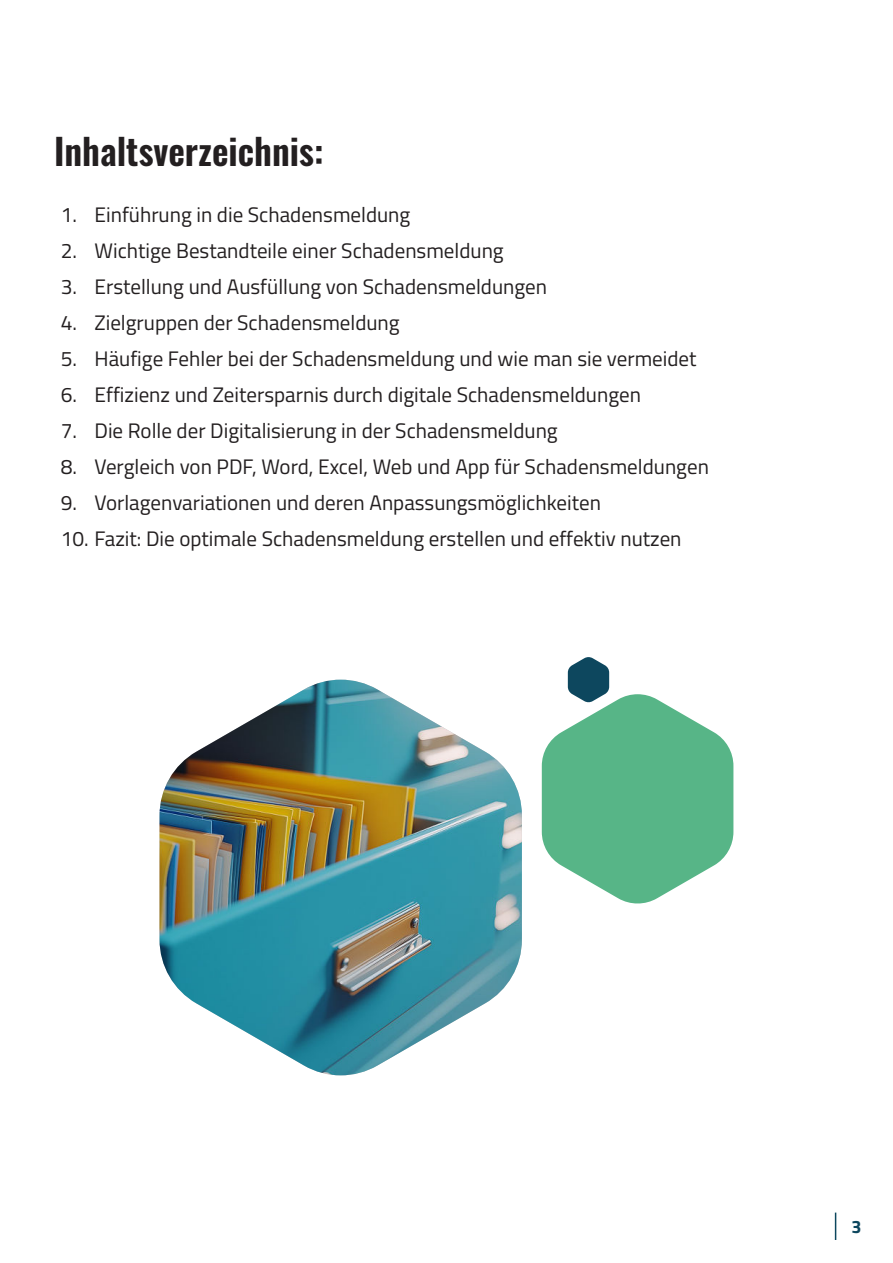
<style>
.page{position:relative;width:893px;height:1263px;background:#fff}
.page>*{position:absolute;margin:0;border:0;box-sizing:border-box;transform-origin:0 0}
.t1{font:600 36px "Oswald";color:#231f20}
.t2{font:21px "Titillium Web";color:#231f20}
.t3{font:700 18px "Titillium Web";color:#0d475e}
</style>
<div class="page">
<img style="left:160px;top:680px;width:362px;height:395px">
<svg style="left:542px;top:657px;width:191px;height:247px"></svg>
<svg style="left:835px;top:1212px;width:1px;height:28px"></svg>
<h1 class="t1" style="left:54px;top:136px;width:271px">Inhaltsverzeichnis:</h1>
<p class="t2" style="left:61px;top:203px;width:351px">1. Einführung in die Schadensmeldung</p>
<p class="t2" style="left:61px;top:239px;width:444px">2. Wichtige Bestandteile einer Schadensmeldung</p>
<p class="t2" style="left:61px;top:275px;width:488px">3. Erstellung und Ausfüllung von Schadensmeldungen</p>
<p class="t2" style="left:61px;top:311px;width:340px">4. Zielgruppen der Schadensmeldung</p>
<p class="t2" style="left:61px;top:347px;width:637px">5. Häufige Fehler bei der Schadensmeldung und wie man sie vermeidet</p>
<p class="t2" style="left:61px;top:383px;width:582px">6. Effizienz und Zeitersparnis durch digitale Schadensmeldungen</p>
<p class="t2" style="left:61px;top:419px;width:498px">7. Die Rolle der Digitalisierung in der Schadensmeldung</p>
<p class="t2" style="left:61px;top:455px;width:650px">8. Vergleich von PDF, Word, Excel, Web und App für Schadensmeldungen</p>
<p class="t2" style="left:61px;top:491px;width:542px">9. Vorlagenvariationen und deren Anpassungsmöglichkeiten</p>
<p class="t2" style="left:61px;top:527px;width:622px">10. Fazit: Die optimale Schadensmeldung erstellen und effektiv nutzen</p>
<p class="t3" style="left:851px;top:1220px;width:12px">3</p>
</div>
